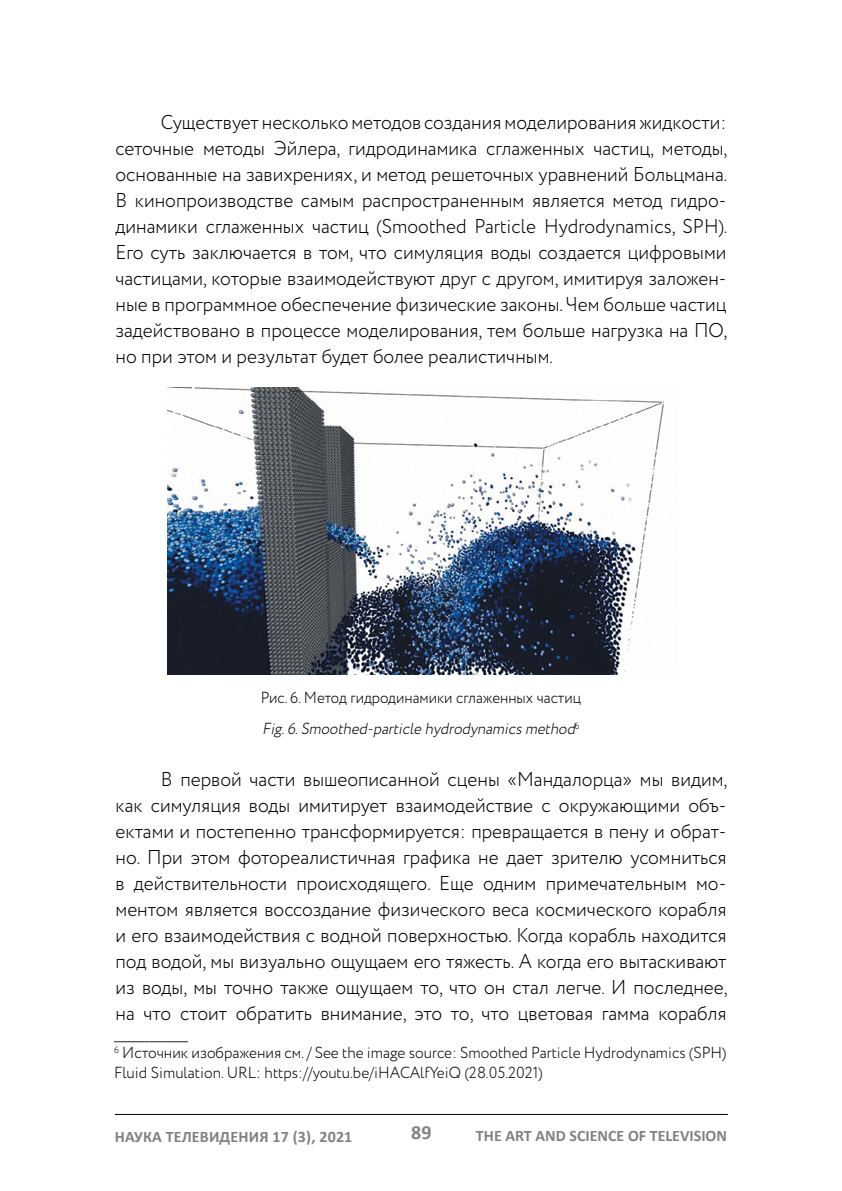
<style>
.page{position:relative;width:842px;height:1191px;background:#fff}
.page>*{position:absolute;margin:0;border:0;box-sizing:border-box;transform-origin:0 0}
.t1{font:300 20px/26px "Circe";color:#000;text-align:justify;scale:.95 1}
.t2{font:700 20px "Calibri";color:#808285}
.t3{font:300 16px/19.6px "Circe";color:#000;scale:.95 1}
.t4{font:italic 300 16px/30.6px "Circe";color:#000;scale:.93 1}
.t5{font:700 16px "Calibri";color:#808285}
.s1{font-style:normal}
</style>
<div class="page">
<hr style="left:115px;top:1114px;width:613px;height:1px;background:#000">
<img style="left:167px;top:387px;width:498px;height:287px">
<p class="t1" style="left:116px;top:110px;width:646px;text-indent:45px">Существует несколько методов создания моделирования жидкости: сеточные методы Эйлера, гидродинамика сглаженных частиц, методы, основанные на завихрениях, и метод решеточных уравнений Больцмана.<br>В кинопроизводстве самым распространенным является метод гидро&shy;динамики сглаженных частиц (Smoothed Particle Hydrodynamics, SPH).<br>Его суть заключается в том, что симуляция воды создается цифровыми частицами, которые взаимодействуют друг с другом, имитируя заложен&shy;ные в программное обеспечение физические законы. Чем больше частиц задействовано в процессе моделирования, тем больше нагрузка на ПО, но при этом и результат будет более реалистичным.</p>
<p class="t4" style="left:261px;top:683px;width:346px"><span class="s1">Рис. 6. Метод гидродинамики сглаженных частиц<br></span>Fig.6.Smoothed-particle hydrodynamicsmethod<sup>6</sup></p>
<p class="t1" style="left:116px;top:766px;width:646px;text-indent:45px">В первой части вышеописанной сцены «Мандалорца» мы видим, как симуляция воды имитирует взаимодействие с окружающими объ&shy;ектами и постепенно трансформируется: превращается в пену и обрат&shy;но. При этом фотореалистичная графика не дает зрителю усомниться в действительности происходящего. Еще одним примечательным мо&shy;ментом является воссоздание физического веса космического корабля и его взаимодействия с водной поверхностью. Когда корабль находится под водой, мы визуально ощущаем его тяжесть. А когда его вытаскивают из воды, мы точно также ощущаем то, что он стал легче. И последнее, на что стоит обратить внимание, это то, что цветовая гамма корабля</p>
<p class="t3" style="left:114px;top:1024px;width:646px">_________________<br><sup>6</sup> Источник изображения см. / See the image source: Smoothed Particle Hydrodynamics (SPH)<br>Fluid Simulation. URL: https://youtu.be/iHACAlfYeiQ (28.05.2021)</p>
<p class="t5" style="left:115px;top:1126px;width:239px">НАУКА ТЕЛЕВИДЕНИЯ 17 (3), 2021</p>
<p class="t2" style="left:411px;top:1120px;width:22px">89</p>
<p class="t5" style="left:476px;top:1125px;width:253px">THE ART AND SCIENCE OF TELEVISION</p>
</div>
